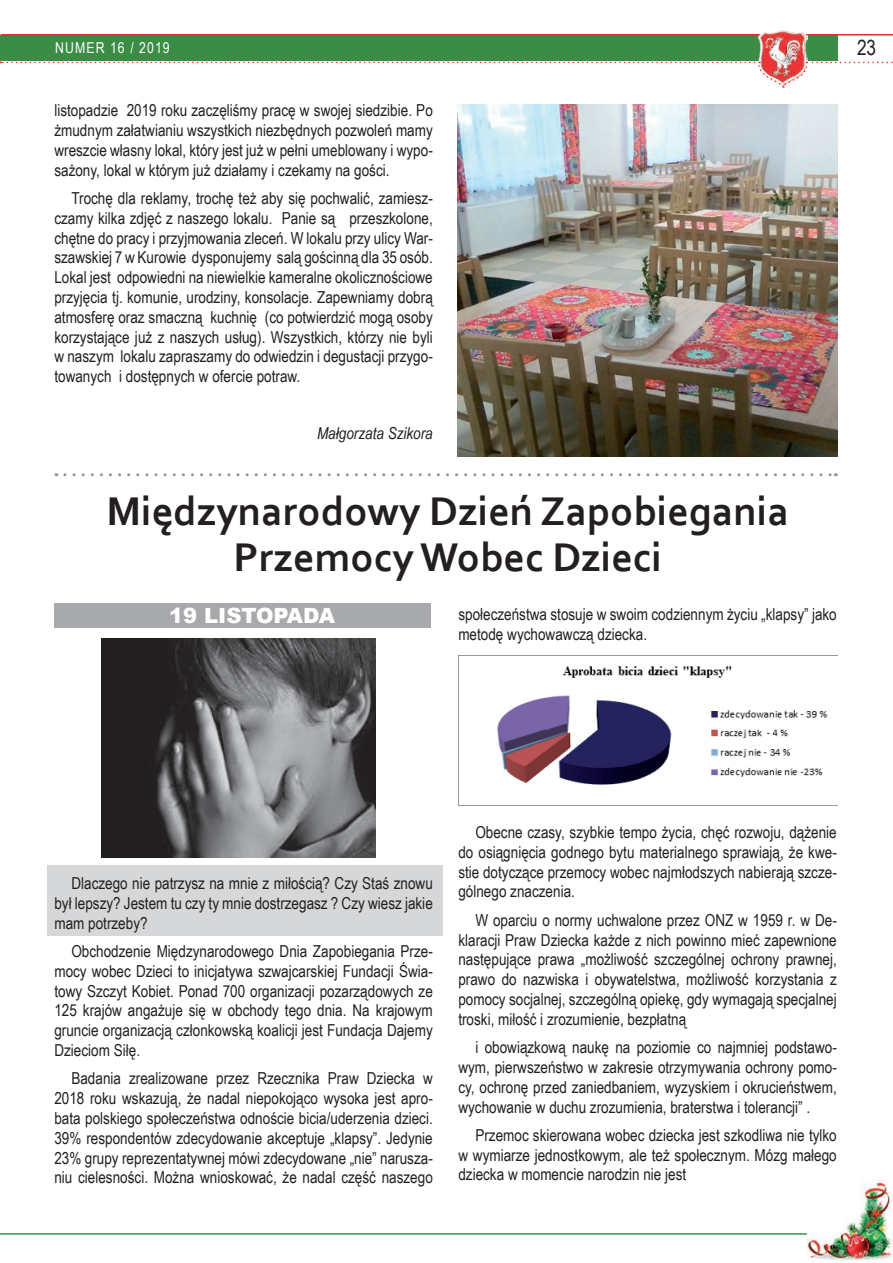
<style>
.page{position:relative;width:893px;height:1263px;background:#fff}
.page>*{position:absolute;margin:0;border:0;box-sizing:border-box;transform-origin:0 0}
.TYTUL{font:700 42px "Corbel";color:#231f20}
.NORMAL{font:900 21px "Arial";color:#fff}
.t1{font:21px "Arial Narrow";color:#231f20}
.NORMAL-2{font:16.5px/19.8px "Arial Narrow";color:#231f20;text-align:justify}
.NORMAL-3{font:italic 16.5px "Arial Narrow";color:#231f20}
.t2{font:15px "Arial Narrow";letter-spacing:.07em;color:#fff}
</style>
<div class="page">
<div style="left:0;top:35px;width:838px;height:26px;background:#3b8c45"></div>
<hr style="left:1px;top:34px;width:892px;height:2px;background:#ee2926">
<img style="left:758px;top:30px;width:49px;height:31px">
<img style="left:760px;top:31px;width:46px;height:30px">
<svg style="left:0;top:61px;width:893px;height:27px"></svg>
<hr style="left:0;top:1233px;width:868px;height:2px;background:#3b8c45">
<img style="left:808px;top:1180px;width:84px;height:81px">
<div style="left:54px;top:604px;width:377px;height:24px;background:#a8a9ad"></div>
<div style="left:47px;top:866px;width:395px;height:70px;background:#d6d7d9"></div>
<svg style="left:65px;top:473px;width:771px;height:3px"></svg>
<img style="left:457px;top:104px;width:381px;height:352px">
<img style="left:102px;top:639px;width:274px;height:218px">
<img style="left:458px;top:655px;width:380px;height:151px">
<p class="t2" style="left:55px;top:36px;width:116px">NUMER 16 / 2019</p>
<p class="t1" style="left:857px;top:32px;width:21px">23</p>
<p class="NORMAL-2" style="left:54px;top:100px;width:380px">listopadzie 2019 roku zaczęliśmy pracę w swojej siedzibie. Po żmudnym załatwianiu wszystkich niezbędnych pozwoleń mamy wreszcie własny lokal, który jest już w pełni umeblowany i wypo&shy;sażony, lokal w którym już działamy i czekamy na gości.</p>
<p class="NORMAL-2" style="left:54px;top:188px;width:380px;text-indent:17px">Trochę dla reklamy, trochę też aby się pochwalić, zamiesz&shy;czamy kilka zdjęć z naszego lokalu. Panie są przeszkolone, chętne do pracy i przyjmowania zleceń. W lokalu przy ulicy War&shy;szawskiej 7 w Kurowie dysponujemy salą gościnną dla 35 osób.<br>Lokal jest odpowiedni na niewielkie kameralne okolicznościowe przyjęcia tj. komunie, urodziny, konsolacje. Zapewniamy dobrą atmosferę oraz smaczną kuchnię (co potwierdzić mogą osoby korzystające już z naszych usług). Wszystkich, którzy nie byli w naszym lokalu zapraszamy do odwiedzin i degustacji przygo&shy;towanych i dostępnych w ofercie potraw.</p>
<p class="NORMAL-3" style="left:317px;top:421px;width:117px">Małgorzata Szikora</p>
<p class="TYTUL" style="left:107px;top:484px;width:684px">Międzynarodowy Dzień Zapobiegania</p>
<p class="TYTUL" style="left:234px;top:531px;width:430px">Przemocy Wobec Dzieci</p>
<p class="NORMAL" style="left:169px;top:600px;width:167px">19 LISTOPADA</p>
<p class="NORMAL-2" style="left:458px;top:604px;width:380px">społeczeństwa stosuje w swoim codziennym życiu „klapsy” jako metodę wychowawczą dziecka.</p>
<p class="NORMAL-2" style="left:54px;top:873px;width:380px;text-indent:17px">Dlaczego nie patrzysz na mnie z miłością? Czy Staś znowu był lepszy? Jestem tu czy ty mnie dostrzegasz ? Czy wiesz jakie mam potrzeby?</p>
<p class="NORMAL-2" style="left:54px;top:941px;width:380px;text-indent:17px">Obchodzenie Międzynarodowego Dnia Zapobiegania Prze&shy;mocy wobec Dzieci to inicjatywa szwajcarskiej Fundacji Świa&shy;towy Szczyt Kobiet. Ponad 700 organizacji pozarządowych ze 125 krajów angażuje się w obchody tego dnia. Na krajowym gruncie organizacją członkowską koalicji jest Fundacja Dajemy Dzieciom Siłę.</p>
<p class="NORMAL-2" style="left:54px;top:1068px;width:380px;text-indent:17px">Badania zrealizowane przez Rzecznika Praw Dziecka w 2018 roku wskazują, że nadal niepokojąco wysoka jest apro&shy;bata polskiego społeczeństwa odnoście bicia/uderzenia dzieci.<br>39% respondentów zdecydowanie akceptuje „klapsy”. Jedynie 23% grupy reprezentatywnej mówi zdecydowane „nie” narusza&shy;niu cielesności. Można wnioskować, że nadal część naszego</p>
<p class="NORMAL-2" style="left:458px;top:822px;width:380px;text-indent:17px">Obecne czasy, szybkie tempo życia, chęć rozwoju, dążenie do osiągnięcia godnego bytu materialnego sprawiają, że kwe&shy;stie dotyczące przemocy wobec najmłodszych nabierają szcze&shy;gólnego znaczenia.</p>
<p class="NORMAL-2" style="left:458px;top:909px;width:380px;text-indent:17px">W oparciu o normy uchwalone przez ONZ w 1959 r. w De&shy;klaracji Praw Dziecka każde z nich powinno mieć zapewnione następujące prawa „możliwość szczególnej ochrony prawnej, prawo do nazwiska i obywatelstwa, możliwość korzystania z pomocy socjalnej, szczególną opiekę, gdy wymagają specjalnej troski, miłość i zrozumienie, bezpłatną</p>
<p class="NORMAL-2" style="left:458px;top:1037px;width:380px;text-indent:17px">i obowiązkową naukę na poziomie co najmniej podstawo&shy;wym, pierwszeństwo w zakresie otrzymywania ochrony pomo&shy;cy, ochronę przed zaniedbaniem, wyzyskiem i okrucieństwem, wychowanie w duchu zrozumienia, braterstwa i tolerancji” .</p>
<p class="NORMAL-2" style="left:458px;top:1124px;width:380px;text-indent:17px">Przemoc skierowana wobec dziecka jest szkodliwa nie tylko w wymiarze jednostkowym, ale też społecznym. Mózg małego dziecka w momencie narodzin nie jest</p>
</div>
